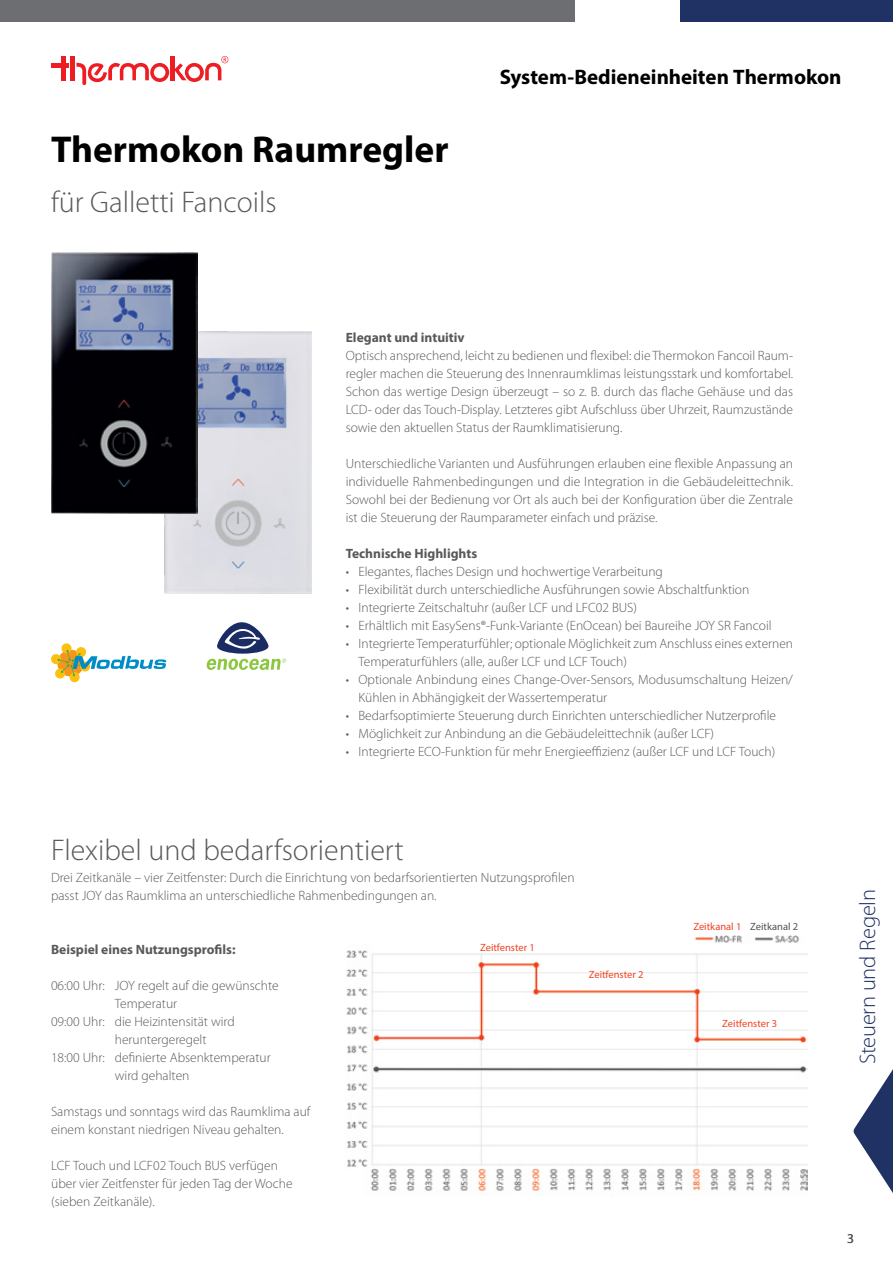
<style>
.page{position:relative;width:893px;height:1263px;background:#fff}
.page>*{position:absolute;margin:0;border:0;box-sizing:border-box;transform-origin:0 0}
.t1{font:700 37.5px "Myriad Pro";color:#000}
.t2{font:300 30px "Myriad Pro";color:#58595b}
.t3{font:300 22.5px "Myriad Pro";letter-spacing:-.015em;color:#203264}
.t4{font:700 21px "Myriad Pro";letter-spacing:-.005em;color:#000}
.t5{font:300 13.5px/18px "Myriad Pro";color:#58595b}
.t6{font:700 13.5px "Myriad Pro";color:#58595b}
.t7{font:13.5px "Myriad Pro";color:#58595b}
.t8{font:10.5px "Myriad Pro";color:#ef4323}
.s1{color:#505354}
</style>
<div class="page">
<svg style="left:854px;top:1069px;width:39px;height:124px"></svg>
<hr style="left:61px;top:56px;width:4px;height:24px;background:#ed1d24">
<hr style="left:51px;top:63px;width:17px;height:4px;background:#ed1d24">
<hr style="left:71px;top:56px;width:4px;height:24px;background:#ed1d24">
<hr style="left:170px;top:56px;width:4px;height:24px;background:#ed1d24">
<svg style="left:76px;top:62px;width:93px;height:23px"></svg>
<svg style="left:175px;top:56px;width:53px;height:26px"></svg>
<div style="left:0;top:0;width:574px;height:21px;background:#6d6e71"></div>
<div style="left:680px;top:0;width:213px;height:21px;background:#203264"></div>
<img style="left:165px;top:331px;width:146px;height:262px">
<img style="left:51px;top:253px;width:147px;height:260px">
<img style="left:346px;top:936px;width:462px;height:258px">
<svg style="left:51px;top:643px;width:115px;height:39px"></svg>
<svg style="left:207px;top:622px;width:79px;height:48px"></svg>
<h1 class="t1" style="left:51px;top:125px;width:399px">Thermokon Raumregler</h1>
<h2 class="t2" style="left:51px;top:185px;width:227px">für Galletti Fancoils</h2>
<h3 class="t4" style="left:500px;top:63px;width:343px">System-Bedieneinheiten Thermokon</h3>
<p class="t6" style="left:346px;top:329px;width:121px">Elegant und intuitiv</p>
<p class="t5" style="left:346px;top:347px;width:449px;text-align:justify">Optisch ansprechend, leicht zu bedienen und flexibel: die Thermokon Fancoil Raum&shy;regler machen die Steuerung des Innenraumklimas leistungsstark und komfortabel.<br>Schon das wertige Design überzeugt – so z. B. durch das flache Gehäuse und das LCD- oder das Touch-Display. Letzteres gibt Aufschluss über Uhrzeit, Raumzustände sowie den aktuellen Status der Raumklimatisierung.</p>
<p class="t5" style="left:346px;top:455px;width:449px;text-align:justify">Unterschiedliche Varianten und Ausführungen erlauben eine flexible Anpassung an individuelle Rahmenbedingungen und die Integration in die Gebäudeleittechnik.<br>Sowohl bei der Bedienung vor Ort als auch bei der Konfiguration über die Zentrale ist die Steuerung der Raumparameter einfach und präzise.</p>
<p class="t6" style="left:346px;top:545px;width:133px">Technische Highlights</p>
<p class="t5" style="left:346px;top:563px;width:319px">• Elegantes, flaches Design und hochwertige Verarbeitung</p>
<p class="t5" style="left:346px;top:581px;width:405px">• Flexibilität durch unterschiedliche Ausführungen sowie Abschaltfunktion</p>
<p class="t5" style="left:346px;top:599px;width:293px">• Integrierte Zeitschaltuhr (außer LCF und LFC02 BUS)</p>
<p class="t5" style="left:346px;top:617px;width:427px">• Erhältlich mit EasySens®-Funk-Variante (EnOcean) bei Baureihe JOY SR Fancoil</p>
<p class="t5" style="left:358px;top:635px;width:436px;text-indent:-13px">• Integrierte Temperaturfühler; optionale Möglichkeit zum Anschluss eines externen<br>Temperaturfühlers (alle, außer LCF und LCF Touch)</p>
<p class="t5" style="left:358px;top:671px;width:436px;text-indent:-13px">• Optionale Anbindung eines Change-Over-Sensors, Modusumschaltung Heizen/<br>Kühlen in Abhängigkeit der Wassertemperatur</p>
<p class="t5" style="left:346px;top:707px;width:432px">• Bedarfsoptimierte Steuerung durch Einrichten unterschiedlicher Nutzerprofile</p>
<p class="t5" style="left:346px;top:725px;width:370px">• Möglichkeit zur Anbindung an die Gebäudeleittechnik (außer LCF)</p>
<p class="t5" style="left:346px;top:743px;width:431px">• Integrierte ECO-Funktion für mehr Energieeffizienz (außer LCF und LCF Touch)</p>
<h2 class="t2" style="left:51px;top:833px;width:354px">Flexibel und bedarfsorientiert</h2>
<p class="t5" style="left:51px;top:869px;width:525px">Drei Zeitkanäle – vier Zeitfenster: Durch die Einrichtung von bedarfsorientierten Nutzungsprofilen passt JOY das Raumklima an unterschiedliche Rahmenbedingungen an.</p>
<p class="t6" style="left:51px;top:941px;width:186px">Beispiel eines Nutzungsprofils:</p>
<p class="t5" style="left:51px;top:977px;width:229px">06:00 Uhr: JOY regelt auf die gewünschte</p>
<p class="t5" style="left:115px;top:995px;width:64px">Temperatur</p>
<p class="t5" style="left:51px;top:1013px;width:185px">09:00 Uhr: die Heizintensität wird</p>
<p class="t5" style="left:115px;top:1031px;width:93px">heruntergeregelt</p>
<p class="t5" style="left:51px;top:1049px;width:221px">18:00 Uhr: definierte Absenktemperatur</p>
<p class="t5" style="left:115px;top:1067px;width:76px">wird gehalten</p>
<p class="t5" style="left:51px;top:1103px;width:261px">Samstags und sonntags wird das Raumklima auf einem konstant niedrigen Niveau gehalten.</p>
<p class="t5" style="left:51px;top:1157px;width:243px">LCF Touch und LCF02 Touch BUS verfügen über vier Zeitfenster für jeden Tag der Woche (sieben Zeitkanäle).</p>
<p class="t8" style="left:480px;top:941px;width:56px">Zeitfenster 1</p>
<p class="t8" style="left:589px;top:968px;width:56px">Zeitfenster 2</p>
<p class="t8" style="left:693px;top:920px;width:106px">Zeitkanal 1 <span class="s1">Zeitkanal 2</span></p>
<p class="t8" style="left:722px;top:1017px;width:56px">Zeitfenster 3</p>
<h3 class="t3" style="left:855px;top:1063px;width:176px;rotate:-90deg">Steuern und Regeln</h3>
<p class="t7" style="left:847px;top:1230px;width:8px">3</p>
</div>
